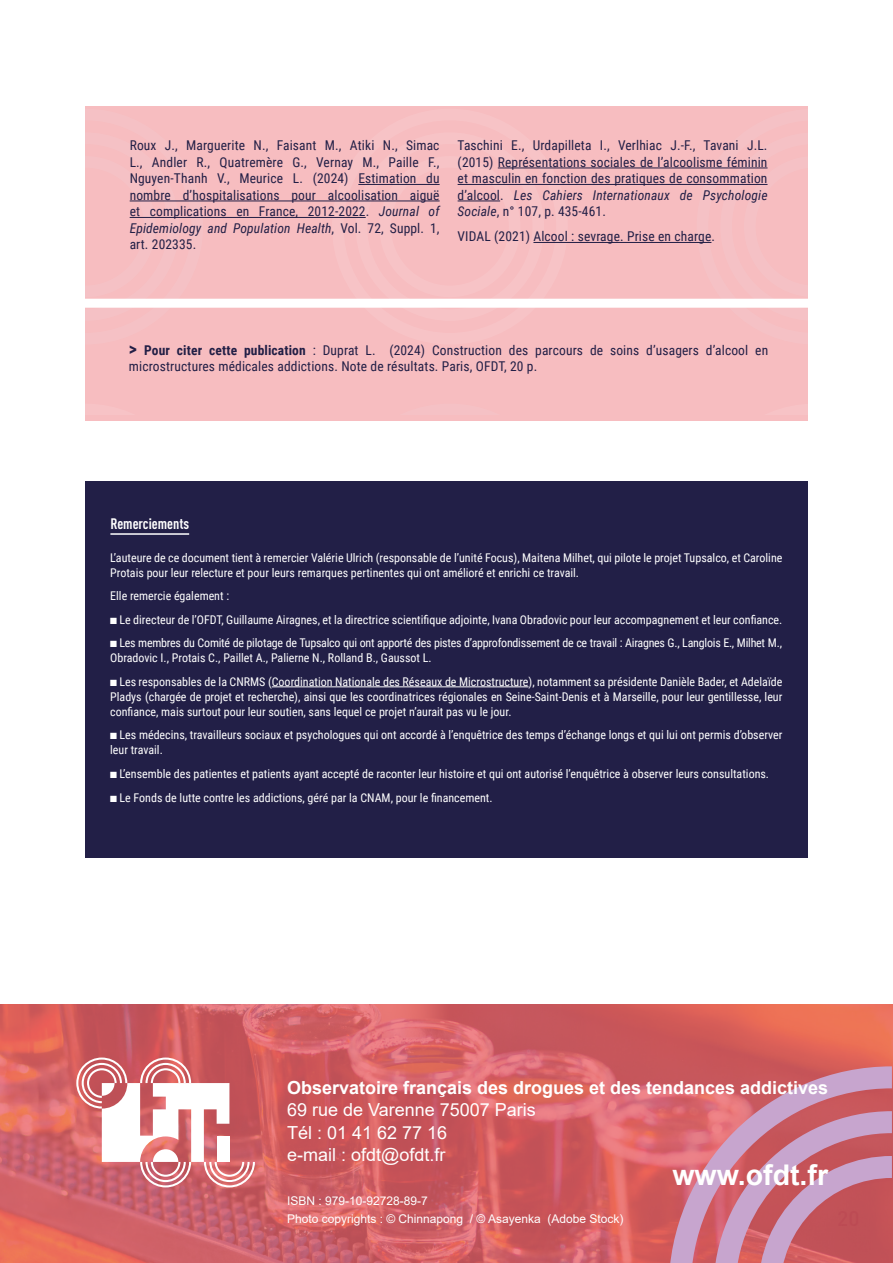
<style>
.page{position:relative;width:893px;height:1263px;background:#fff}
.page>*{position:absolute;margin:0;border:0;box-sizing:border-box;transform-origin:0 0}
.t1{font:700 28.5px "Arial";color:#fff}
.t2{font:18px/22.2px "Arial";color:#fff}
.t3{font:700 18px "Arial";color:#fff}
.t4{font:15px "DIN Pro Condensed Bold 2";color:#fff}
.t5{font:13.5px/16.5px "Roboto Condensed";letter-spacing:.01em;color:#221f46;text-align:justify}
.t6{font:13.5px/16.5px "Roboto Condensed Regular 2";letter-spacing:.01em;color:#221f46}
.t7{font:italic 13.5px/16.5px "Roboto Condensed";letter-spacing:.01em;color:#221f46}
.t8{font:12px/15px "Roboto Condensed";color:#fff}
.t9{font:12px/15px "Roboto Condensed";letter-spacing:-.02em;color:#fff}
.t10{font:12px "Roboto Condensed Regular 2";color:#fff}
.t11{font:12px/18px "Arial";color:#fff}
.s1{font-family:"Roboto Condensed Regular 2"}
.s2{font-style:italic}
.s3{font-family:"Roboto Condensed"}
.s4{font-family:"Roboto Condensed Regular 2";font-style:normal}
.s5{font-style:normal}
.s6{font-weight:700;font-size:18px}
.s7{font-weight:700}
</style>
<div class="page">
<svg style="left:0;top:1005px;width:893px;height:258px;background:#d36062"></svg>
<svg style="left:76px;top:1057px;width:179px;height:130px"></svg>
<svg style="left:669px;top:1066px;width:224px;height:197px;background:#ca7587"></svg>
<div style="left:85px;top:482px;width:723px;height:376px;background:#221f47"></div>
<hr style="left:110px;top:533px;width:79px;height:2px;background:#fff">
<hr style="left:272px;top:686px;width:257px;height:1px;background:#fff">
<div style="left:85px;top:106px;width:723px;height:315px;background:#f7bdc0"></div>
<svg style="left:697px;top:167px;width:111px;height:132px"></svg>
<svg style="left:85px;top:200px;width:118px;height:99px"></svg>
<svg style="left:356px;top:167px;width:188px;height:132px"></svg>
<hr style="left:358px;top:184px;width:82px;height:1px;background:#221f46">
<hr style="left:130px;top:201px;width:310px;height:1px;background:#221f46">
<hr style="left:130px;top:217px;width:236px;height:1px;background:#221f46">
<hr style="left:498px;top:168px;width:269px;height:1px;background:#221f46">
<hr style="left:458px;top:184px;width:309px;height:1px;background:#221f46">
<hr style="left:458px;top:201px;width:42px;height:1px;background:#221f46">
<hr style="left:533px;top:242px;width:178px;height:1px;background:#221f46">
<div style="left:67px;top:299px;width:781px;height:9px;background:#fff"></div>
<p class="t5" style="left:130px;top:137px;width:311px">Roux J., Marguerite N., Faisant M., Atiki N., Simac L., Andler R., Quatremère G., Vernay M., Paille F., Nguyen-Thanh V., Meurice L. (2024) <span class="s1">Estimation du</span></p>
<p class="t6" style="left:130px;top:186px;width:311px">nombre d’hospitalisations pour alcoolisation aiguë</p>
<p class="t5" style="left:130px;top:203px;width:311px">et complications en France, 2012-2022<span class="s1">.</span> <span class="s2">Journal of Epidemiology and Population Health</span>, Vol. 72, Suppl. 1, art. 202335.</p>
<p class="t5" style="left:458px;top:137px;width:311px">Taschini E., Urdapilleta I., Verlhiac J.-F., Tavani J.L.</p>
<p class="t6" style="left:458px;top:153px;width:311px"><span class="s3">(2015)</span> Représentations sociales de l’alcoolisme féminin et masculin en fonction des pratiques de consommation</p>
<p class="t7" style="left:458px;top:186px;width:311px"><span class="s4">d’alcool.</span> Les Cahiers Internationaux de Psychologie<br>Sociale<span class="s5">, n° 107, p. 435-461.</span></p>
<p class="t5" style="left:458px;top:228px;width:259px">VIDAL (2021) Alcool : sevrage. Prise en charge<span class="s1">.</span></p>
<p class="t5" style="left:129px;top:341px;width:641px"><span class="s6">&gt;</span> <span class="s7">Pour citer cette publication</span> : Duprat L. (2024) Construction des parcours de soins d’usagers d’alcool en microstructures médicales addictions. Note de résultats. Paris, OFDT, 20 p.</p>
<p class="t4" style="left:110px;top:512px;width:80px">Remerciements</p>
<p class="t8" style="left:110px;top:550px;width:674px">L’auteure de ce document tient à remercier Valérie Ulrich (responsable de l’unité Focus), Maitena Milhet, qui pilote le projet Tupsalco, et Caroline<br>Protais pour leur relecture et pour leurs remarques pertinentes qui ont amélioré et enrichi ce travail.</p>
<p class="t8" style="left:110px;top:588px;width:121px">Elle remercie également :</p>
<p class="t8" style="left:110px;top:612px;width:674px">■ Le directeur de l’OFDT, Guillaume Airagnes, et la directrice scientifique adjointe, Ivana Obradovic pour leur accompagnement et leur confiance.</p>
<p class="t9" style="left:110px;top:635px;width:674px">■ Les membres du Comité de pilotage de Tupsalco qui ont apporté des pistes d’approfondissement de ce travail : Airagnes G., Langlois E., Milhet M.,<br>Obradovic I., Protais C., Paillet A., Palierne N., Rolland B., Gaussot L.</p>
<p class="t8" style="left:110px;top:674px;width:674px;text-align:justify">■ Les responsables de la CNRMS (Coordination Nationale des Réseaux de Microstructure), notamment sa présidente Danièle Bader, et Adelaïde Pladys (chargée de projet et recherche), ainsi que les coordinatrices régionales en Seine-Saint-Denis et à Marseille, pour leur gentillesse, leur confiance, mais surtout pour leur soutien, sans lequel ce projet n’aurait pas vu le jour.</p>
<p class="t8" style="left:110px;top:727px;width:674px">■ Les médecins, travailleurs sociaux et psychologues qui ont accordé à l’enquêtrice des temps d’échange longs et qui lui ont permis d’observer</p>
<p class="t10" style="left:110px;top:742px;width:54px">leur travail.</p>
<p class="t10" style="left:110px;top:765px;width:660px">■ L’ensemble des patientes et patients ayant accepté de raconter leur histoire et qui ont autorisé l’enquêtrice à observer leurs consultations.</p>
<p class="t8" style="left:110px;top:789px;width:384px">■ Le Fonds de lutte contre les addictions, géré par la CNAM, pour le financement.</p>
<h2 class="t3" style="left:287px;top:1075px;width:543px">Observatoire français des drogues et des tendances addictives</h2>
<h2 class="t2" style="left:287px;top:1099px;width:250px">69 rue de Varenne 75007 Paris<br>Tél : 01 41 62 77 16<br>e-mail : ofdt@ofdt.fr</h2>
<p class="t11" style="left:287px;top:1192px;width:338px">ISBN : 979-10-92728-89-7<br>Photo copyrights : © Chinnapong / © Asayenka (Adobe Stock)</p>
<h1 class="t1" style="left:672px;top:1154px;width:157px">www.ofdt.fr</h1>
</div>
